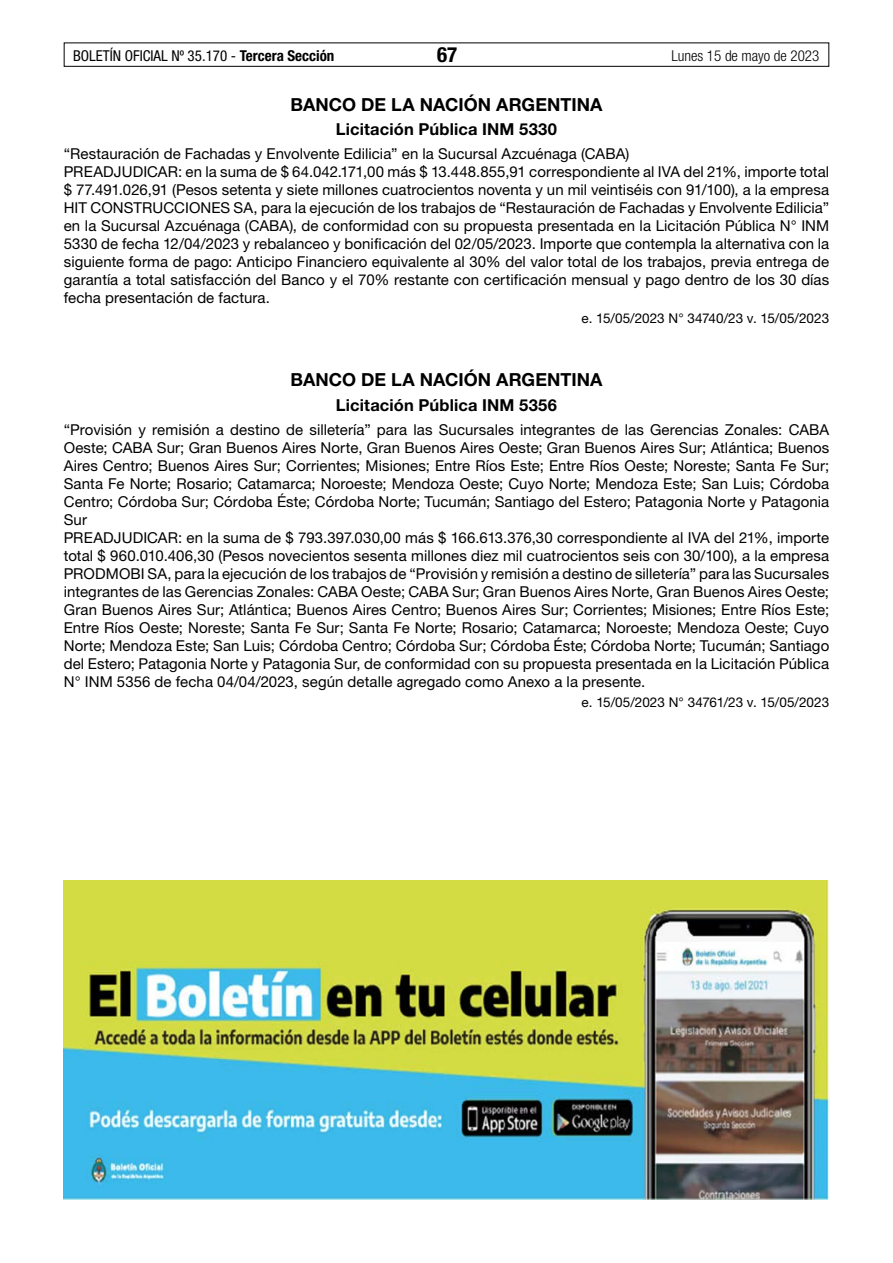
<style>
.page{position:relative;width:893px;height:1263px;background:#fff}
.page>*{position:absolute;margin:0;border:0;box-sizing:border-box;transform-origin:0 0}
.t1{font:700 condensed 21px "Helvetica Neue LT Std";color:#000}
.t2{font:700 18px "Helvetica Neue LT Std";letter-spacing:.005em;color:#000}
.t3{font:700 16.5px "Helvetica Neue LT Std";letter-spacing:.01em;color:#000}
.t4{font:15px/18px "Helvetica Neue LT Std";letter-spacing:.005em;color:#000}
.t5{font:condensed 15px "Helvetica Neue LT Std";color:#000}
.t6{font:300 condensed 15px "Helvetica Neue LT Std";color:#000}
.t7{font:13.5px "Helvetica Neue LT Std";letter-spacing:-.005em;color:#000}
.s1{font-weight:700}
</style>
<div class="page">
<div style="left:64px;top:43px;width:765px;height:24px;border:1px solid #000"></div>
<img style="left:64px;top:880px;width:765px;height:319px">
<p class="t5" style="left:73px;top:47px;width:263px">BOLETÍN OFICIAL Nº 35.170 - <span class="s1">Tercera Sección</span></p>
<h1 class="t1" style="left:437px;top:42px;width:22px">67</h1>
<p class="t6" style="left:671px;top:47px;width:149px">Lunes 15 de mayo de 2023</p>
<p class="t2" style="left:290px;top:93px;width:314px">BANCO DE LA NACIÓN ARGENTINA</p>
<p class="t3" style="left:336px;top:119px;width:223px">Licitación Pública INM 5330</p>
<p class="t4" style="left:64px;top:145px;width:767px">“Restauración de Fachadas y Envolvente Edilicia” en la Sucursal Azcuénaga (CABA)<br>PREADJUDICAR: en la suma de $ 64.042.171,00 más $ 13.448.855,91 correspondiente al IVA del 21%, importe total $ 77.491.026,91 (Pesos setenta y siete millones cuatrocientos noventa y un mil veintiséis con 91/100), a la empresa HIT CONSTRUCCIONES SA, para la ejecución de los trabajos de “Restauración de Fachadas y Envolvente Edilicia” en la Sucursal Azcuénaga (CABA), de conformidad con su propuesta presentada en la Licitación Pública N° INM 5330 de fecha 12/04/2023 y rebalanceo y bonificación del 02/05/2023. Importe que contempla la alternativa con la siguiente forma de pago: Anticipo Financiero equivalente al 30% del valor total de los trabajos, previa entrega de garantía a total satisfacción del Banco y el 70% restante con certificación mensual y pago dentro de los 30 días fecha presentación de factura.</p>
<p class="t7" style="left:581px;top:310px;width:249px">e. 15/05/2023 N° 34740/23 v. 15/05/2023</p>
<p class="t2" style="left:290px;top:369px;width:314px">BANCO DE LA NACIÓN ARGENTINA</p>
<p class="t3" style="left:336px;top:395px;width:223px">Licitación Pública INM 5356</p>
<p class="t4" style="left:64px;top:421px;width:767px">“Provisión y remisión a destino de silletería” para las Sucursales integrantes de las Gerencias Zonales: CABA Oeste; CABA Sur; Gran Buenos Aires Norte, Gran Buenos Aires Oeste; Gran Buenos Aires Sur; Atlántica; Buenos Aires Centro; Buenos Aires Sur; Corrientes; Misiones; Entre Ríos Este; Entre Ríos Oeste; Noreste; Santa Fe Sur; Santa Fe Norte; Rosario; Catamarca; Noroeste; Mendoza Oeste; Cuyo Norte; Mendoza Este; San Luis; Córdoba Centro; Córdoba Sur; Córdoba Éste; Córdoba Norte; Tucumán; Santiago del Estero; Patagonia Norte y Patagonia Sur<br>PREADJUDICAR: en la suma de $ 793.397.030,00 más $ 166.613.376,30 correspondiente al IVA del 21%, importe total $ 960.010.406,30 (Pesos novecientos sesenta millones diez mil cuatrocientos seis con 30/100), a la empresa PRODMOBI SA, para la ejecución de los trabajos de “Provisión y remisión a destino de silletería” para las Sucursales integrantes de las Gerencias Zonales: CABA Oeste; CABA Sur; Gran Buenos Aires Norte, Gran Buenos Aires Oeste; Gran Buenos Aires Sur; Atlántica; Buenos Aires Centro; Buenos Aires Sur; Corrientes; Misiones; Entre Ríos Este; Entre Ríos Oeste; Noreste; Santa Fe Sur; Santa Fe Norte; Rosario; Catamarca; Noroeste; Mendoza Oeste; Cuyo Norte; Mendoza Este; San Luis; Córdoba Centro; Córdoba Sur; Córdoba Éste; Córdoba Norte; Tucumán; Santiago del Estero; Patagonia Norte y Patagonia Sur, de conformidad con su propuesta presentada en la Licitación Pública N° INM 5356 de fecha 04/04/2023, según detalle agregado como Anexo a la presente.</p>
<p class="t7" style="left:582px;top:694px;width:249px">e. 15/05/2023 N° 34761/23 v. 15/05/2023</p>
</div>
